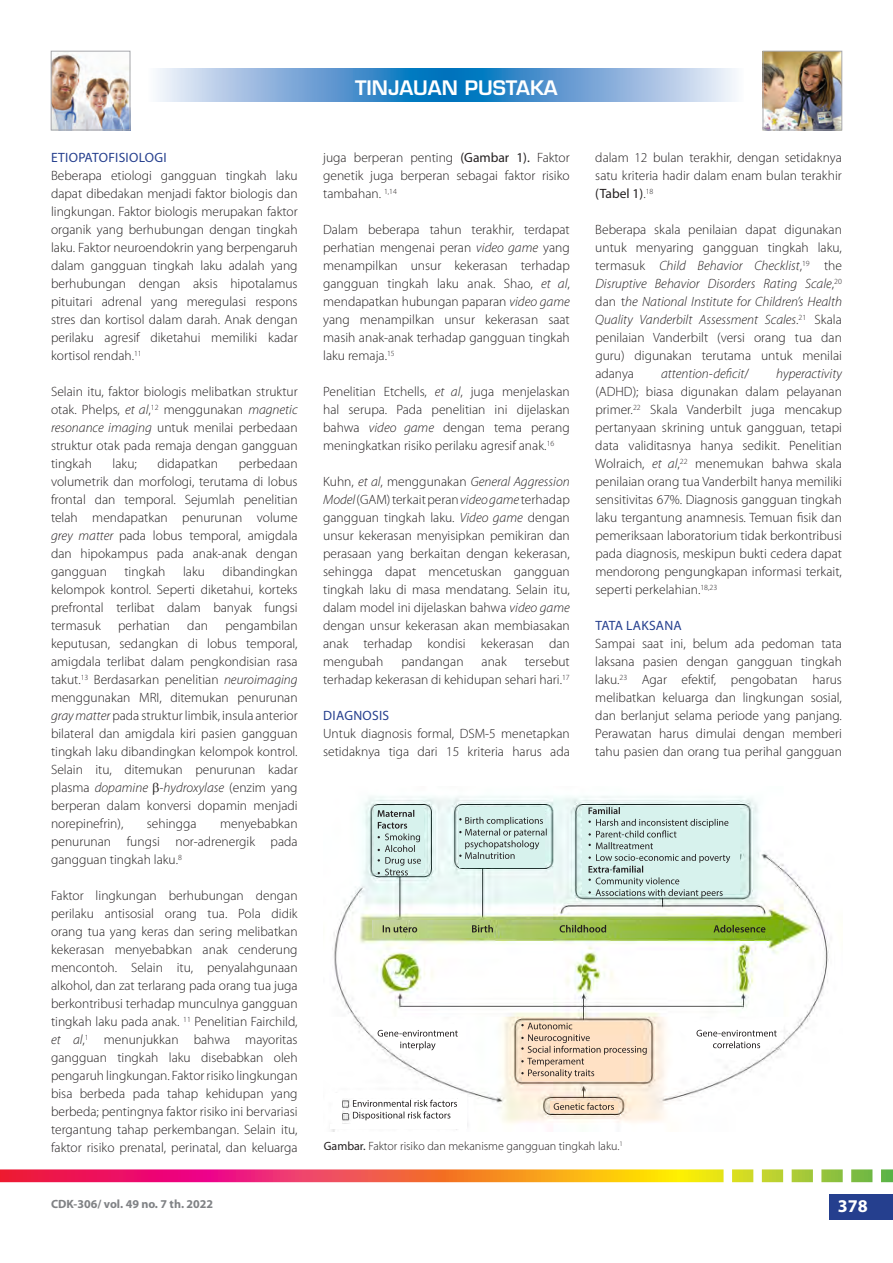
<style>
.page{position:relative;width:893px;height:1263px;background:#fff}
.page>*{position:absolute;margin:0;border:0;box-sizing:border-box;transform-origin:0 0}
.t1{font:600 19.5px "Eurostile LT Std";color:#fff}
.t2{font:700 18px "Myriad Pro";color:#fff}
.MP_default{font:300 13.5px/18px "Myriad Pro";color:#231f20;text-align:justify}
.MP_H1___color{font:13.5px "Myriad Pro";letter-spacing:.02em;color:#253f8e}
.MP_default-2{font:italic 300 13.5px "Myriad Pro";color:#231f20}
.MP_img_title{font:300 12px "Myriad Pro";color:#231f20}
.t3{font:700 12px "Myriad Pro";color:#808285}
.s1{font-style:italic}
.s2{font-weight:400}
.s3{font-style:normal}
</style>
<div class="page">
<div style="left:829px;top:1194px;width:64px;height:26px;background:#253f8e"></div>
<svg style="left:0;top:1169px;width:893px;height:13px;background:#e87c50"></svg>
<img style="left:53px;top:53px;width:75px;height:75px">
<div style="left:51px;top:51px;width:79px;height:79px;border:1px solid #a8a9ad"></div>
<img style="left:765px;top:53px;width:75px;height:75px">
<div style="left:763px;top:51px;width:79px;height:79px;border:1px solid #a8a9ad"></div>
<svg style="left:157px;top:68px;width:289px;height:34px;background:#73a9d8"></svg>
<svg style="left:446px;top:68px;width:290px;height:34px;background:#73a9d7"></svg>
<img style="left:331px;top:796px;width:499px;height:336px">
<img style="left:583px;top:808px;width:157px;height:85px">
<img style="left:459px;top:808px;width:85px;height:59px">
<img style="left:374px;top:807px;width:49px;height:66px">
<img style="left:372px;top:920px;width:410px;height:17px">
<svg style="left:713px;top:925px;width:52px;height:7px"></svg>
<svg style="left:383px;top:925px;width:34px;height:7px"></svg>
<svg style="left:472px;top:925px;width:21px;height:7px"></svg>
<svg style="left:560px;top:925px;width:46px;height:7px"></svg>
<img style="left:522px;top:1023px;width:126px;height:58px">
<img style="left:551px;top:1101px;width:66px;height:11px">
<svg style="left:588px;top:807px;width:142px;height:91px;background:#c3dad6"></svg>
<svg style="left:521px;top:1023px;width:126px;height:55px;background:#e8cdb3"></svg>
<svg style="left:459px;top:817px;width:88px;height:42px;background:#bad0cc"></svg>
<svg style="left:378px;top:810px;width:43px;height:65px;background:#bbd1cd"></svg>
<svg style="left:554px;top:1103px;width:60px;height:7px"></svg>
<div style="left:352px;top:1099px;width:106px;height:25px;background:#fff"></div>
<svg style="left:353px;top:1100px;width:104px;height:20px"></svg>
<svg style="left:358px;top:1017px;width:105px;height:61px"></svg>
<svg style="left:674px;top:1018px;width:113px;height:47px"></svg>
<hr style="left:331px;top:1093px;width:130px;height:4px;background:#fff">
<hr style="left:331px;top:1124px;width:130px;height:4px;background:#fff">
<div style="left:458px;top:1094px;width:9px;height:34px;background:#fff"></div>
<div style="left:333px;top:1094px;width:9px;height:34px;background:#fff"></div>
<p class="MP_H1___color" style="left:51px;top:149px;width:117px">ETIOPATOFISIOLOGI</p>
<p class="MP_default" style="left:51px;top:167px;width:248px">Beberapa etiologi gangguan tingkah laku dapat dibedakan menjadi faktor biologis dan lingkungan. Faktor biologis merupakan faktor organik yang berhubungan dengan tingkah laku. Faktor neuroendokrin yang berpengaruh dalam gangguan tingkah laku adalah yang berhubungan dengan aksis hipotalamus pituitari adrenal yang meregulasi respons stres dan kortisol dalam darah. Anak dengan perilaku agresif diketahui memiliki kadar kortisol rendah.<sup>11</sup></p>
<p class="MP_default" style="left:51px;top:383px;width:248px">Selain itu, faktor biologis melibatkan struktur otak. Phelps, <span class="s1">et al</span>,<sup>12</sup> menggunakan <span class="s1">magnetic resonance imaging</span> untuk menilai perbedaan struktur otak pada remaja dengan gangguan tingkah</p>
<p class="MP_default" style="left:51px;top:455px;width:248px;text-indent:188px">perbedaan volumetrik dan morfologi, terutama di lobus frontal dan temporal. Sejumlah penelitian telah mendapatkan penurunan volume <span class="s1">grey matter</span> pada lobus temporal, amigdala dan hipokampus pada anak-anak dengan gangguan</p>
<p class="MP_default" style="left:113px;top:455px;width:26px">laku;</p>
<p class="MP_default" style="left:157px;top:455px;width:62px">didapatkan</p>
<p class="MP_default" style="left:51px;top:563px;width:248px;text-indent:171px">dibandingkan kelompok kontrol. Seperti diketahui, korteks prefrontal terlibat dalam banyak fungsi termasuk</p>
<p class="MP_default" style="left:124px;top:563px;width:42px">tingkah</p>
<p class="MP_default" style="left:183px;top:563px;width:23px">laku</p>
<p class="MP_default" style="left:51px;top:617px;width:248px;text-indent:174px">pengambilan keputusan, sedangkan di lobus temporal, amigdala terlibat dalam pengkondisian rasa takut.<sup>13</sup> Berdasarkan penelitian <span class="s1">neuroimaging </span>menggunakan MRI, ditemukan penurunan <span class="s1">gray matter</span> pada struktur limbik, insula anterior bilateral dan amigdala kiri pasien gangguan tingkah laku dibandingkan kelompok kontrol.<br>Selain itu, ditemukan penurunan kadar plasma <span class="s1">dopamine -hydroxylase</span> (enzim yang berperan dalam konversi dopamin menjadi norepinefrin),</p>
<p class="MP_default" style="left:118px;top:617px;width:53px">perhatian</p>
<p class="MP_default" style="left:187px;top:617px;width:22px">dan</p>
<p class="MP_default" style="left:51px;top:815px;width:248px;text-indent:169px">menyebabkan penurunan fungsi nor-adrenergik pada gangguan tingkah laku.<sup>8</sup></p>
<p class="MP_default" style="left:51px;top:887px;width:248px">Faktor lingkungan berhubungan dengan perilaku antisosial orang tua. Pola didik orang tua yang keras dan sering melibatkan kekerasan menyebabkan anak cenderung mencontoh. Selain itu, penyalahgunaan alkohol, dan zat terlarang pada orang tua juga berkontribusi terhadap munculnya gangguan tingkah laku pada anak. <sup>11</sup> Penelitian Fairchild, <span class="s1">et al</span>,<sup>1</sup> menunjukkan bahwa mayoritas gangguan tingkah laku disebabkan oleh pengaruh lingkungan. Faktor risiko lingkungan bisa berbeda pada tahap kehidupan yang berbeda; pentingnya faktor risiko ini bervariasi tergantung tahap perkembangan. Selain itu, faktor risiko prenatal, perinatal, dan keluarga</p>
<p class="MP_default" style="left:147px;top:815px;width:51px">sehingga</p>
<h1 class="t1" style="left:355px;top:76px;width:204px">TINJAUAN PUSTAKA</h1>
<p class="MP_default" style="left:323px;top:149px;width:248px">juga berperan penting <span class="s2">(Gambar 1).</span> Faktor genetik juga berperan sebagai faktor risiko tambahan. <sup>1,14</sup></p>
<p class="MP_default" style="left:323px;top:221px;width:248px">Dalam beberapa tahun terakhir, terdapat perhatian mengenai peran <span class="s1">video game</span> yang menampilkan unsur kekerasan terhadap gangguan tingkah laku anak. Shao, <span class="s1">et al</span>, mendapatkan hubungan paparan <span class="s1">video game </span>yang menampilkan unsur kekerasan saat masih anak-anak terhadap gangguan tingkah laku remaja.<sup>15</sup></p>
<p class="MP_default" style="left:323px;top:383px;width:248px">Penelitian Etchells, <span class="s1">et al</span>, juga menjelaskan hal serupa. Pada penelitian ini dijelaskan bahwa <span class="s1">video game</span> dengan tema perang meningkatkan risiko perilaku agresif anak.<sup>16</sup></p>
<p class="MP_default" style="left:323px;top:473px;width:248px">Kuhn, <span class="s1">et al</span>, menggunakan <span class="s1">General Aggression Model</span> (GAM) terkait peran <span class="s1">video game</span> terhadap gangguan tingkah laku. <span class="s1">Video game</span> dengan unsur kekerasan menyisipkan pemikiran dan perasaan yang berkaitan dengan kekerasan, sehingga dapat mencetuskan gangguan tingkah laku di masa mendatang. Selain itu, dalam model ini dijelaskan bahwa <span class="s1">video game </span>dengan unsur kekerasan akan membiasakan anak terhadap kondisi kekerasan dan mengubah</p>
<p class="MP_default" style="left:323px;top:653px;width:248px;text-align:right">tersebut<br>terhadap kekerasan di kehidupan sehari hari.<sup>17</sup></p>
<p class="MP_H1___color" style="left:323px;top:707px;width:67px">DIAGNOSIS</p>
<p class="MP_default" style="left:323px;top:725px;width:248px">Untuk diagnosis formal, DSM-5 menetapkan setidaknya tiga dari 15 kriteria harus ada</p>
<p class="MP_default" style="left:401px;top:653px;width:64px">pandangan</p>
<p class="MP_default" style="left:482px;top:653px;width:27px">anak</p>
<p class="MP_default" style="left:595px;top:149px;width:248px">dalam 12 bulan terakhir, dengan setidaknya satu kriteria hadir dalam enam bulan terakhir <span class="s2">(Tabel 1)</span>.<sup>18</sup></p>
<p class="MP_default" style="left:595px;top:221px;width:248px">Beberapa skala penilaian dapat digunakan untuk menyaring gangguan tingkah laku, termasuk <span class="s1">Child Behavior Checklist</span>,<sup>19</sup> the <span class="s1">Disruptive Behavior Disorders Rating Scale</span>,<sup>20 </sup>dan t<span class="s1">he National Institute for Children’s Health Quality Vanderbilt Assessment Scales</span>.<sup>21</sup> Skala penilaian Vanderbilt (versi orang tua dan guru) digunakan terutama untuk menilai adanya</p>
<p class="MP_default-2" style="left:661px;top:365px;width:89px">attention-deficit<span class="s3">/</span></p>
<p class="MP_default" style="left:595px;top:365px;width:248px;text-indent:181px"><span class="s1">hyperactivity </span>(ADHD); biasa digunakan dalam pelayanan primer.<sup>22</sup> Skala Vanderbilt juga mencakup pertanyaan skrining untuk gangguan, tetapi data validitasnya hanya sedikit. Penelitian Wolraich, <span class="s1">et al</span>,<sup>22</sup> menemukan bahwa skala penilaian orang tua Vanderbilt hanya memiliki sensitivitas 67%. Diagnosis gangguan tingkah laku tergantung anamnesis. Temuan fisik dan pemeriksaan laboratorium tidak berkontribusi pada diagnosis, meskipun bukti cedera dapat mendorong pengungkapan informasi terkait, seperti perkelahian.<sup>18,23</sup></p>
<p class="MP_H1___color" style="left:595px;top:617px;width:88px">TATA LAKSANA</p>
<p class="MP_default" style="left:595px;top:635px;width:248px">Sampai saat ini, belum ada pedoman tata laksana pasien dengan gangguan tingkah laku.<sup>23</sup> Agar efektif, pengobatan harus melibatkan keluarga dan lingkungan sosial, dan berlanjut selama periode yang panjang.<br>Perawatan harus dimulai dengan memberi tahu pasien dan orang tua perihal gangguan</p>
<p class="MP_img_title" style="left:324px;top:1140px;width:301px"><span class="s2">Gambar.</span> Faktor risiko dan mekanisme gangguan tingkah laku.<sup>1</sup></p>
<p class="t3" style="left:51px;top:1197px;width:164px">CDK-306/ vol. 49 no. 7 th. 2022</p>
<h2 class="t2" style="left:838px;top:1196px;width:31px">378</h2>
</div>
